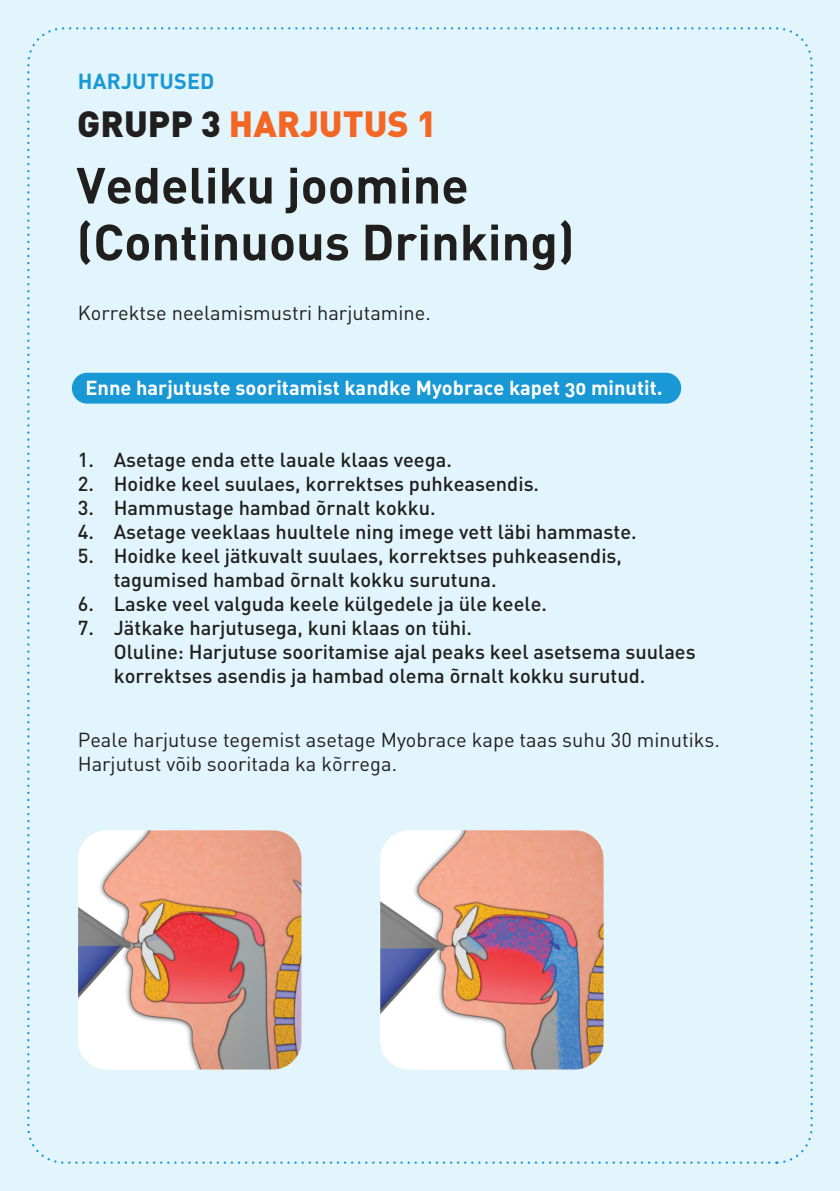
<style>
.page{position:relative;width:840px;height:1191px;background:#fff}
.page>*{position:absolute;margin:0;border:0;box-sizing:border-box;transform-origin:0 0}
.t1{font:700 50px/56.8px "DIN Pro";color:#211e1e}
.t2{font:900 36px "DIN Pro";color:#f36623}
.t3{font:700 21.6px "DIN Pro";letter-spacing:.01em;color:#1998d6}
.t4{font:500 20px/24px "DIN Pro";color:#211e1e}
.t5{font:20px/24px "DIN Pro";color:#211e1e}
.t6{font:20px "DIN Bold Alternate";color:#fff}
.s1{color:#211e1e}
</style>
<div class="page">
<div style="left:0;top:0;width:839px;height:1191px;background:#e2f4fc"></div>
<div style="left:72px;top:373px;width:608px;height:30px;background:#1998d6;border-radius:15px"></div>
<img style="left:78px;top:830px;width:223px;height:239px">
<img style="left:380px;top:830px;width:223px;height:239px">
<p class="t3" style="left:78px;top:66px;width:138px">HARJUTUSED</p>
<h2 class="t2" style="left:77px;top:99px;width:361px"><span class="s1">GRUPP 3</span> HARJUTUS 1</h2>
<h1 class="t1" style="left:76px;top:155px;width:499px">Vedeliku joomine (Continuous Drinking)</h1>
<p class="t5" style="left:78px;top:300px;width:354px">Korrektse neelamismustri harjutamine.</p>
<p class="t6" style="left:85px;top:374px;width:578px">Enne harjutuste sooritamist kandke Myobrace kapet 30 minutit.</p>
<p class="t4" style="left:78px;top:447px;width:375px">1. Asetage enda ette lauale klaas veega.</p>
<p class="t4" style="left:78px;top:471px;width:462px">2. Hoidke keel suulaes, korrektses puhkeasendis.</p>
<p class="t4" style="left:78px;top:495px;width:359px">3. Hammustage hambad õrnalt kokku.</p>
<p class="t4" style="left:78px;top:519px;width:560px">4. Asetage veeklaas huultele ning imege vett läbi hammaste.</p>
<p class="t4" style="left:114px;top:543px;width:509px;text-indent:-36px">5. Hoidke keel jätkuvalt suulaes, korrektses puhkeasendis, tagumised hambad õrnalt kokku surutuna.</p>
<p class="t4" style="left:78px;top:591px;width:470px">6. Laske veel valguda keele külgedele ja üle keele.</p>
<p class="t4" style="left:114px;top:615px;width:583px;text-indent:-36px">7. Jätkake harjutusega, kuni klaas on tühi.<br>Oluline: Harjutuse sooritamise ajal peaks keel asetsema suulaes korrektses asendis ja hambad olema õrnalt kokku surutud.</p>
<p class="t5" style="left:78px;top:727px;width:643px">Peale harjutuse tegemist asetage Myobrace kape taas suhu 30 minutiks.<br>Harjutust võib sooritada ka kõrrega.</p>
</div>
